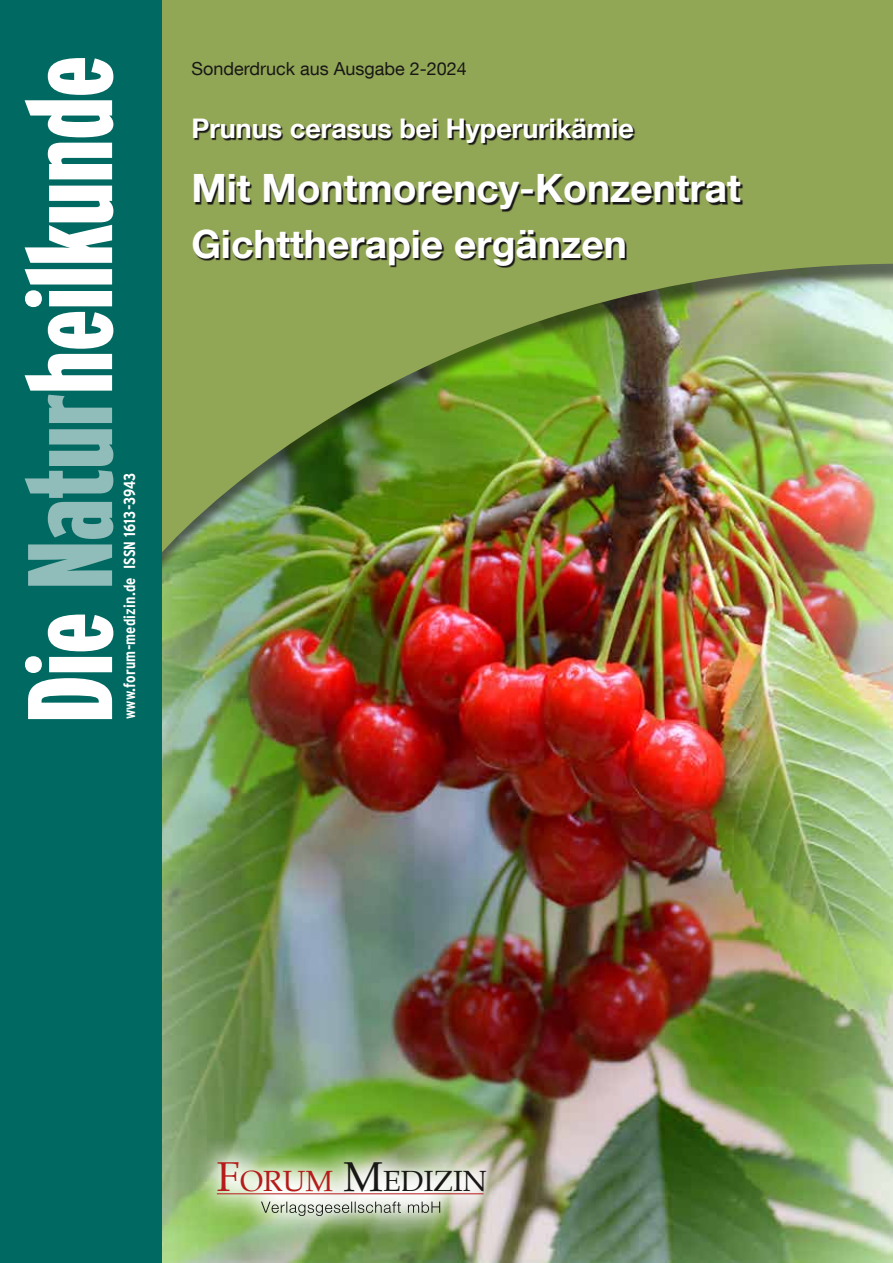
<style>
.page{position:relative;width:893px;height:1263px;background:#fff}
.page>*{position:absolute;margin:0;border:0;box-sizing:border-box;transform-origin:0 0}
.t1{font:900 120px "Interstate Compressed";color:#fff}
.t2{font:700 39px/55.5px "Helvetica Neue LT Com";color:#fff}
.t3{font:29.25px "Palatino";color:#181716}
.t4{font:700 27px "Helvetica Neue LT Com";color:#fff}
.t5{font:18px "Helvetica Neue LT Com";color:#181716}
.t6{font:700 16.05px "Interstate Condensed";letter-spacing:.01em;color:#fff}
.s1{color:#90bcba}
.s2{font-size:41.85px;color:#b51b1a}
.s3{color:#b51b1a}
.s4{font-size:41.85px}
</style>
<div class="page">
<img style="left:162px;top:577px;width:731px;height:686px">
<div style="left:147px;top:0;width:746px;height:577px;background:#181716;opacity:.6"></div>
<img style="left:162px;top:0;width:731px;height:556px">
<div style="left:0;top:0;width:162px;height:1263px;background:#006961"></div>
<img style="left:191px;top:1135px;width:321px;height:108px">
<hr style="left:217px;top:1193px;width:267px;height:1px;background:#b51b1a">
<svg style="left:261px;top:1201px;width:179px;height:15px;background:#b9c1b2"></svg>
<svg style="left:194px;top:120px;width:549px;height:148px;background:#7a8b49"></svg>
<h1 class="t1" style="left:4px;top:723px;width:669px;rotate:-90deg">Die <span class="s1">Natur</span>heilkunde</h1>
<p class="t6" style="left:121px;top:719px;width:248px;rotate:-90deg">www.forum-medizin.de ISSN 1613-3943</p>
<p class="t5" style="left:191px;top:57px;width:277px">Sonderdruck aus Ausgabe 2-2024</p>
<p class="t4" style="left:191px;top:112px;width:444px">Prunus cerasus bei Hyperurikämie</p>
<p class="t2" style="left:191px;top:160px;width:551px">Mit Montmorency-Konzentrat<br>Gichttherapie ergänzen</p>
<p class="t3" style="left:217px;top:1156px;width:272px"><span class="s2">F</span><span class="s3">ORUM</span> <span class="s4">M</span>EDIZIN</p>
</div>
